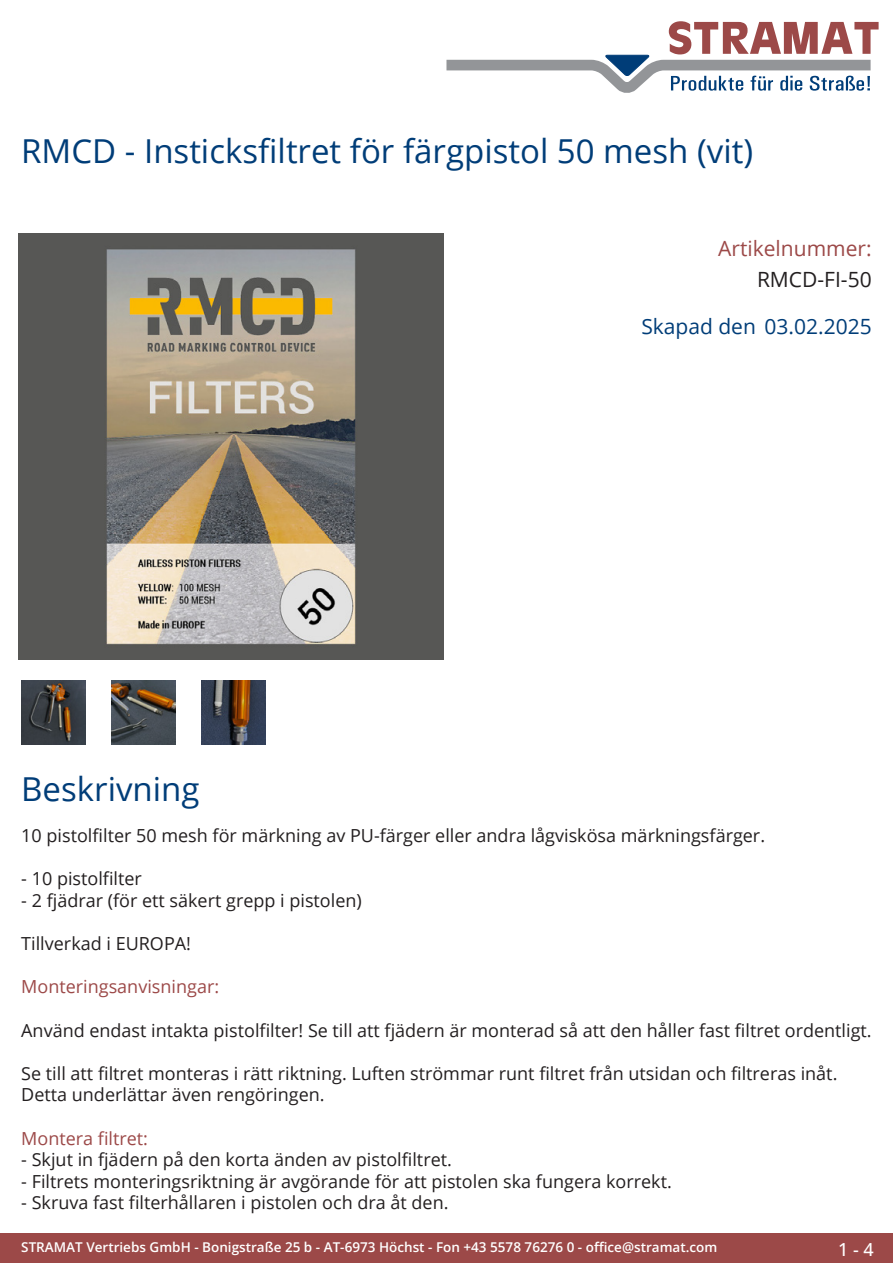
<style>
.page{position:relative;width:893px;height:1263px;background:#fff}
.page>*{position:absolute;margin:0;border:0;box-sizing:border-box;transform-origin:0 0}
.Produkttitel{font:33px "Open Sans";color:#003d78}
.Erstellungsdatum{font:21px "Open Sans";color:#003d78}
.TechDaten_Überschrif{font:21px "Open Sans";color:#9c4948}
.TechDaten_Inhalt{font:21px "Open Sans";color:#231f20}
.Beschreibung_Text{font:18px/21.6px "Open Sans";color:#231f20}
.Beschreibung_Text-2{font:18px "Open Sans";color:#9c4948}
.t1{font:500 18px "Open Sans";color:#fff}
.t2{font:600 13.5px "Open Sans";color:#fff}
</style>
<div class="page">
<div style="left:0;top:1233px;width:893px;height:30px;background:#9c4948"></div>
<svg style="left:446px;top:21px;width:433px;height:72px"></svg>
<img style="left:18px;top:234px;width:425px;height:425px">
<img style="left:21px;top:680px;width:64px;height:64px">
<img style="left:112px;top:680px;width:63px;height:64px">
<img style="left:202px;top:680px;width:64px;height:64px">
<p class="Produkttitel" style="left:21px;top:128px;width:733px">RMCD - Insticksfiltret för färgpistol 50 mesh (vit)</p>
<p class="TechDaten_Überschrif" style="left:718px;top:234px;width:155px">Artikelnummer:</p>
<p class="TechDaten_Inhalt" style="left:757px;top:265px;width:116px">RMCD-FI-50</p>
<p class="Erstellungsdatum" style="left:641px;top:312px;width:232px">Skapad den 03.02.2025</p>
<p class="Produkttitel" style="left:21px;top:766px;width:180px">Beskrivning</p>
<p class="Beschreibung_Text" style="left:21px;top:824px;width:745px">10 pistolfilter 50 mesh för märkning av PU-färger eller andra lågviskösa märkningsfärger.</p>
<p class="Beschreibung_Text" style="left:21px;top:867px;width:122px">- 10 pistolfilter</p>
<p class="Beschreibung_Text" style="left:21px;top:889px;width:342px">- 2 fjädrar (för ett säkert grepp i pistolen)</p>
<p class="Beschreibung_Text" style="left:21px;top:932px;width:171px">Tillverkad i EUROPA!</p>
<p class="Beschreibung_Text-2" style="left:21px;top:974px;width:199px">Monteringsanvisningar:</p>
<p class="Beschreibung_Text" style="left:21px;top:1019px;width:852px">Använd endast intakta pistolfilter! Se till att fjädern är monterad så att den håller fast filtret ordentligt.</p>
<p class="Beschreibung_Text" style="left:21px;top:1062px;width:818px">Se till att filtret monteras i rätt riktning. Luften strömmar runt filtret från utsidan och filtreras inåt.<br>Detta underlättar även rengöringen.</p>
<p class="Beschreibung_Text-2" style="left:21px;top:1126px;width:128px">Montera filtret:</p>
<p class="Beschreibung_Text" style="left:21px;top:1148px;width:432px">- Skjut in fjädern på den korta änden av pistolfiltret.</p>
<p class="Beschreibung_Text" style="left:21px;top:1170px;width:652px">- Filtrets monteringsriktning är avgörande för att pistolen ska fungera korrekt.</p>
<p class="Beschreibung_Text" style="left:21px;top:1191px;width:429px">- Skruva fast filterhållaren i pistolen och dra åt den.</p>
<p class="t2" style="left:21px;top:1238px;width:698px">STRAMAT Vertriebs GmbH - Bonigstraße 25 b - AT-6973 Höchst - Fon +43 5578 76276 0 - office@stramat.com</p>
<p class="t1" style="left:838px;top:1237px;width:37px">1 - 4</p>
</div>
